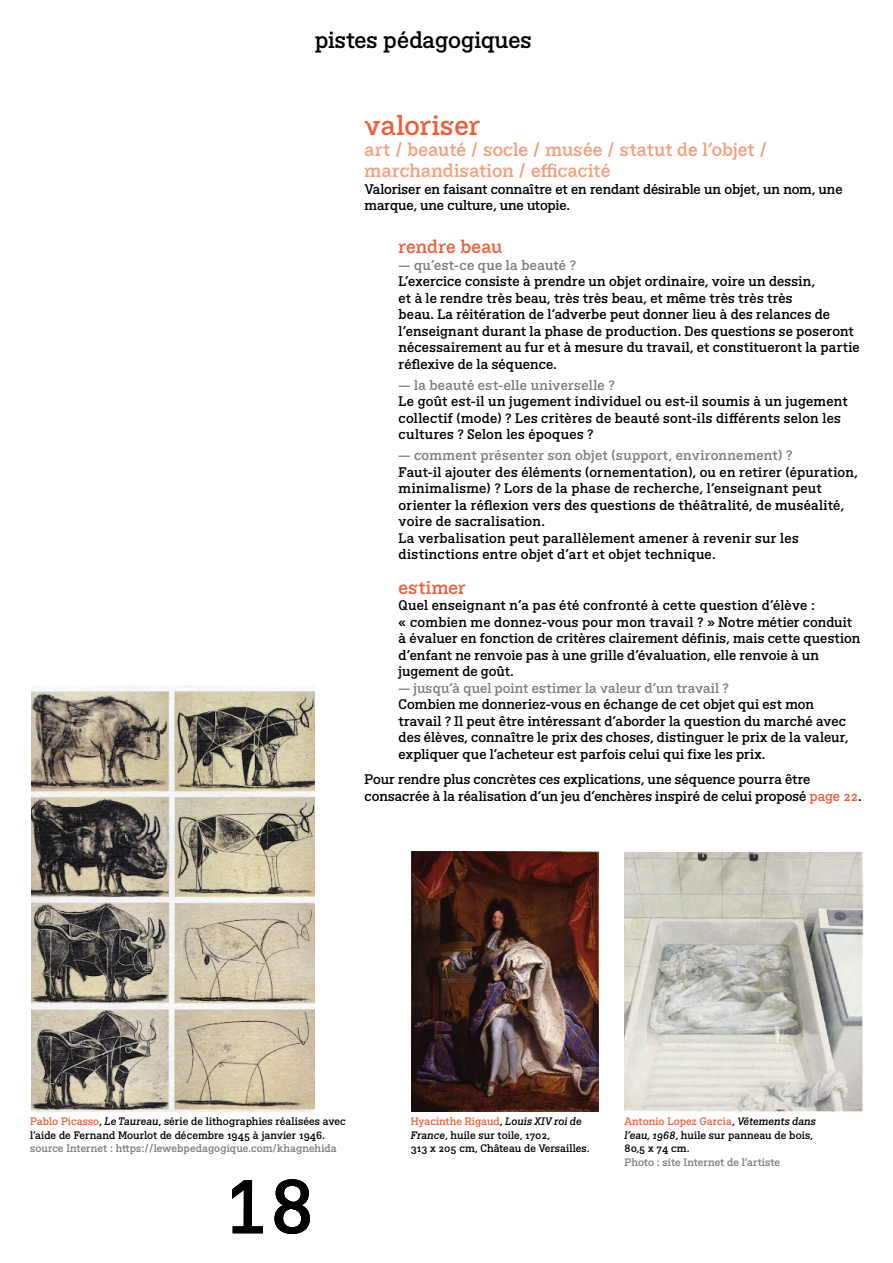
<style>
.page{position:relative;width:893px;height:1263px;background:#fff}
.page>*{position:absolute;margin:0;border:0;box-sizing:border-box;transform-origin:0 0}
.t1{font:75px "BVHCCCOD Titrage";color:#000}
.t2{font:27px "BVHCCCOD Titrage";letter-spacing:.005em;color:#eb5f38}
.t3{font:22.5px "BVHCCCOD";color:#000}
.t4{font:18px/21px "BVHCCCOD Titrage";color:#f49d79}
.t5{font:18px "BVHCCCOD Titrage";letter-spacing:.005em;color:#eb5f38}
.t6{font:13.5px/16.5px "BVHCCCOD";letter-spacing:.01em;color:#000}
.t7{font:13.5px "BVHCCCOD Titrage";letter-spacing:.015em;color:#7c7b7b}
.t8{font:13.5px/16.5px "BVHCCCOD";letter-spacing:-.01em;color:#000}
.t9{font:10.5px/13.5px "BVHCCCOD";letter-spacing:.01em;color:#000}
.t10{font:10.5px "BVHCCCOD";letter-spacing:.01em;color:#7c7b7b}
.s1{font-family:"BVHCCCOD Titrage";color:#7c7b7b}
.s2{color:#7c7b7b}
.s3{color:#eb5f38}
.s4{font-style:italic}
</style>
<div class="page">
<img style="left:31px;top:685px;width:284px;height:427px">
<img style="left:412px;top:851px;width:186px;height:261px">
<img style="left:624px;top:852px;width:239px;height:260px">
<h3 class="t3" style="left:315px;top:25px;width:218px">pistes pédagogiques</h3>
<h2 class="t2" style="left:365px;top:108px;width:117px">valoriser</h2>
<h3 class="t4" style="left:365px;top:140px;width:404px">art / beauté / socle / musée / statut de l’objet / marchandisation / efficacité</h3>
<p class="t8" style="left:365px;top:181px;width:479px">Valoriser en faisant connaître et en rendant désirable un objet, un nom, une marque, une culture, une utopie.</p>
<h3 class="t5" style="left:399px;top:235px;width:105px">rendre beau</h3>
<p class="t6" style="left:399px;top:258px;width:462px"><span class="s1">—</span> <span class="s2">qu’est-ce que la beauté ?<br></span>L’exercice consiste à prendre un objet ordinaire, voire un dessin,<br>et à le rendre très beau, très très beau, et même très très très<br>beau. La réitération de l’adverbe peut donner lieu à des relances de l’enseignant durant la phase de production. Des questions se poseront nécessairement au fur et à mesure du travail, et constitueront la partie réflexive de la séquence.</p>
<p class="t7" style="left:399px;top:376px;width:217px">— la beauté est-elle universelle ?</p>
<p class="t6" style="left:399px;top:394px;width:451px">Le goût est-il un jugement individuel ou est-il soumis à un jugement collectif (mode) ? Les critères de beauté sont-ils différents selon les cultures ? Selon les époques ?</p>
<p class="t7" style="left:399px;top:447px;width:395px">— comment présenter son objet (support, environnement) ?</p>
<p class="t6" style="left:399px;top:465px;width:461px">Faut-il ajouter des éléments (ornementation), ou en retirer (épuration, minimalisme) ? Lors de la phase de recherche, l’enseignant peut orienter la réflexion vers des questions de théâtralité, de muséalité, voire de sacralisation.<br>La verbalisation peut parallèlement amener à revenir sur les distinctions entre objet d’art et objet technique.</p>
<h3 class="t5" style="left:399px;top:575px;width:69px">estimer</h3>
<p class="t6" style="left:399px;top:598px;width:463px">Quel enseignant n’a pas été confronté à cette question d’élève :<br>« combien me donnez-vous pour mon travail ? » Notre métier conduit à évaluer en fonction de critères clairement définis, mais cette question d’enfant ne renvoie pas à une grille d’évaluation, elle renvoie à un jugement de goût.</p>
<p class="t7" style="left:399px;top:679px;width:332px">— jusqu’à quel point estimer la valeur d’un travail ?</p>
<p class="t6" style="left:399px;top:697px;width:451px">Combien me donneriez-vous en échange de cet objet qui est mon travail ? Il peut être intéressant d’aborder la question du marché avec des élèves, connaître le prix des choses, distinguer le prix de la valeur, expliquer que l’acheteur est parfois celui qui fixe les prix.</p>
<p class="t6" style="left:365px;top:772px;width:499px">Pour rendre plus concrètes ces explications, une séquence pourra être consacrée à la réalisation d’un jeu d’enchères inspiré de celui proposé <span class="s3">page 22</span>.</p>
<p class="t9" style="left:30px;top:1115px;width:317px"><span class="s3">Pablo Picasso</span>, <span class="s4">Le Taureau</span>, série de lithographies réalisées avec l’aide de Fernand Mourlot de décembre 1945 à janvier 1946.</p>
<p class="t10" style="left:30px;top:1142px;width:308px">source Internet : https://lewebpedagogique.com/khagnehida</p>
<h1 class="t1" style="left:225px;top:1157px;width:91px">18</h1>
<p class="t9" style="left:411px;top:1115px;width:180px"><span class="s3">Hyacinthe Rigaud</span>, <span class="s4">Louis XIV roi de<br>France</span>, huile sur toile, 1702,<br>313 x 205 cm, Château de Versailles.</p>
<p class="t9" style="left:625px;top:1115px;width:193px"><span class="s3">Antonio Lopez Garcia</span>, <span class="s4">Vêtements dans l’eau, 1968</span>, huile sur panneau de bois,<br>80,5 x 74 cm.</p>
<p class="t10" style="left:625px;top:1155px;width:157px">Photo : site Internet de l’artiste</p>
</div>
